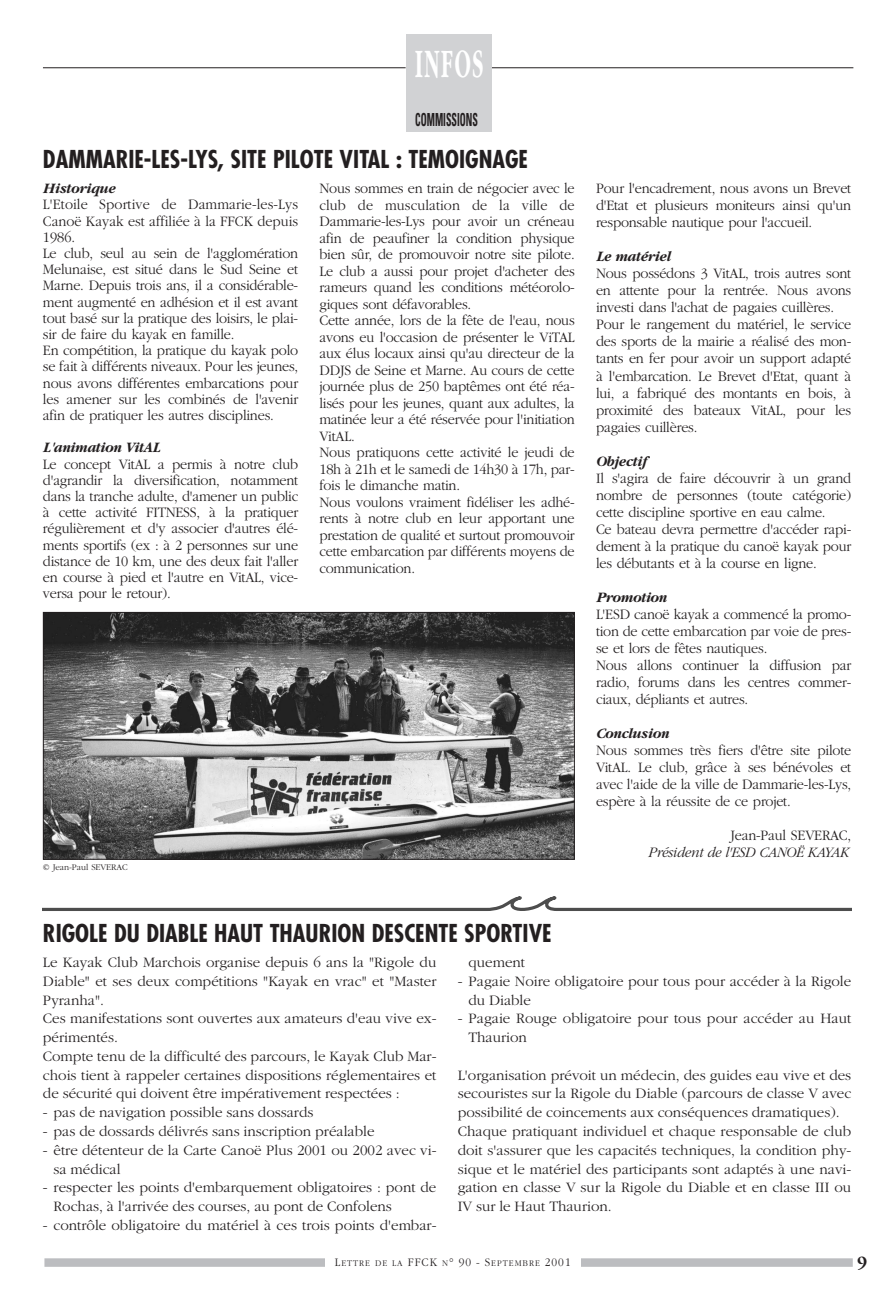
<style>
.page{position:relative;width:893px;height:1305px;background:#fff}
.page>*{position:absolute;margin:0;border:0;box-sizing:border-box;transform-origin:0 0}
.t1{font:700 42px "Garamond";letter-spacing:.08em;color:#fff;scale:.5 1}
.t2{font:700 condensed 24px "Futura";color:#231f20}
.t3{font:700 condensed 18px "Univers";color:#231f20;scale:.55 1}
.t4{font:700 18px "Garamond";color:#231f20}
.t5{font:300 15px/17.1px "Garamond";letter-spacing:-.015em;color:#231f20;scale:.95 1}
.t6{font:300 15px/18.8px "Garamond";letter-spacing:-.015em;color:#231f20}
.t7{font:italic 700 15px "Garamond";letter-spacing:-.015em;color:#231f20;scale:.95 1}
.t8{font:italic 300 15px "Garamond";letter-spacing:-.015em;color:#231f20;scale:.95 1}
.t9{font:300 9px "Garamond";letter-spacing:.12em;color:#231f20;scale:.95 1}
.t10{font:300 9px "Garamond";letter-spacing:-.01em;color:#231f20}
.s1{font-size:12px}
</style>
<div class="page">
<div style="left:44px;top:1258px;width:808px;height:9px;background:#bcbdc0"></div>
<div style="left:325px;top:1251px;width:255px;height:25px;background:#fff"></div>
<hr style="left:492px;top:67px;width:361px;height:1px;background:#231f20">
<div style="left:406px;top:34px;width:86px;height:98px;background:#d1d2d4"></div>
<hr style="left:43px;top:67px;width:362px;height:1px;background:#231f20">
<img style="left:45px;top:614px;width:527px;height:244px">
<div style="left:43px;top:612px;width:531px;height:248px;border:1px solid #231f20"></div>
<svg style="left:43px;top:896px;width:808px;height:15px"></svg>
<h1 class="t1" style="left:415px;top:47px;width:138px">INFOS</h1>
<p class="t3" style="left:415px;top:113px;width:115px">COMMISSIONS</p>
<h2 class="t2" style="left:43px;top:149px;width:486px">DAMMARIE-LES-LYS, SITE PILOTE VITAL : TEMOIGNAGE</h2>
<p class="t7" style="left:43px;top:183px;width:78px">Historique</p>
<p class="t5" style="left:43px;top:198px;width:270px;line-height:16.2px">L'Etoile Sportive de Dammarie-les-Lys Canoë Kayak est affiliée à la FFCK depuis 1986.<br>Le club, seul au sein de l'agglomération Melunaise, est situé dans le Sud Seine et Marne. Depuis trois ans, il a considérable&shy;ment augmenté en adhésion et il est avant tout basé sur la pratique des loisirs, le plai&shy;sir de faire du kayak en famille.<br>En compétition, la pratique du kayak polo se fait à différents niveaux. Pour les jeunes, nous avons différentes embarcations pour les amener sur les combinés de l'avenir afin de pratiquer les autres disciplines.</p>
<p class="t7" style="left:43px;top:442px;width:125px">L'animation VitAL</p>
<p class="t5" style="left:43px;top:457px;width:270px;line-height:16.2px;text-align:justify">Le concept VitAL a permis à notre club d'agrandir la diversification, notamment dans la tranche adulte, d'amener un public à cette activité FITNESS, à la pratiquer régulièrement et d'y associer d'autres élé&shy;ments sportifs (ex : à 2 personnes sur une distance de 10 km, une des deux fait l'aller en course à pied et l'autre en VitAL, vice&shy;versa pour le retour).</p>
<p class="t5" style="left:319px;top:181px;width:270px;line-height:16.5px">Nous sommes en train de négocier avec le club de musculation de la ville de Dammarie-les-Lys pour avoir un créneau afin de peaufiner la condition physique bien sûr, de promouvoir notre site pilote.<br>Le club a aussi pour projet d'acheter des rameurs quand les conditions météorolo&shy;giques sont défavorables.<br>Cette année, lors de la fête de l'eau, nous avons eu l'occasion de présenter le ViTAL aux élus locaux ainsi qu'au directeur de la DDJS de Seine et Marne. Au cours de cette journée plus de 250 baptêmes ont été réa&shy;lisés pour les jeunes, quant aux adultes, la matinée leur a été réservée pour l'initiation VitAL.<br>Nous pratiquons cette activité le jeudi de 18h à 21h et le samedi de 14h30 à 17h, par&shy;fois le dimanche matin.<br>Nous voulons vraiment fidéliser les adhé&shy;rents à notre club en leur apportant une prestation de qualité et surtout promouvoir cette embarcation par différents moyens de communication.</p>
<p class="t5" style="left:596px;top:181px;width:270px;text-align:justify">Pour l'encadrement, nous avons un Brevet d'Etat et plusieurs moniteurs ainsi qu'un responsable nautique pour l'accueil.</p>
<p class="t7" style="left:596px;top:251px;width:80px">Le matériel</p>
<p class="t5" style="left:596px;top:266px;width:270px">Nous possédons 3 VitAL, trois autres sont en attente pour la rentrée. Nous avons investi dans l'achat de pagaies cuillères.<br>Pour le rangement du matériel, le service des sports de la mairie a réalisé des mon&shy;tants en fer pour avoir un support adapté à l'embarcation. Le Brevet d'Etat, quant à lui, a fabriqué des montants en bois, à proximité des bateaux VitAL, pour les pagaies cuillères.</p>
<p class="t7" style="left:596px;top:456px;width:55px">Objectif</p>
<p class="t5" style="left:596px;top:471px;width:270px">Il s'agira de faire découvrir à un grand nombre de personnes (toute catégorie) cette discipline sportive en eau calme.<br>Ce bateau devra permettre d'accéder rapi&shy;dement à la pratique du canoë kayak pour les débutants et à la course en ligne.</p>
<p class="t7" style="left:596px;top:592px;width:76px">Promotion</p>
<p class="t5" style="left:596px;top:607px;width:270px">L'ESD canoë kayak a commencé la promo&shy;tion de cette embarcation par voie de pres&shy;se et lors de fêtes nautiques.<br>Nous allons continuer la diffusion par radio, forums dans les centres commer&shy;ciaux, dépliants et autres.</p>
<p class="t7" style="left:596px;top:728px;width:78px">Conclusion</p>
<p class="t5" style="left:596px;top:743px;width:270px;text-align:justify">Nous sommes très fiers d'être site pilote VitAL. Le club, grâce à ses bénévoles et avec l'aide de la ville de Dammarie-les-Lys, espère à la réussite de ce projet.</p>
<p class="t5" style="left:730px;top:828px;width:129px">Jean-Paul SEVERAC,</p>
<p class="t8" style="left:648px;top:847px;width:212px">Président de l'ESD CANOË KAYAK</p>
<p class="t10" style="left:43px;top:864px;width:86px">© Jean-Paul SEVERAC</p>
<h2 class="t2" style="left:43px;top:922px;width:510px">RIGOLE DU DIABLE HAUT THAURION DESCENTE SPORTIVE</h2>
<p class="t6" style="left:43px;top:954px;width:395px">Le Kayak Club Marchois organise depuis 6 ans la "Rigole du Diable" et ses deux compétitions "Kayak en vrac" et "Master Pyranha".<br>Ces manifestations sont ouvertes aux amateurs d'eau vive ex&shy;périmentés.<br>Compte tenu de la difficulté des parcours, le Kayak Club Mar&shy;chois tient à rappeler certaines dispositions réglementaires et de sécurité qui doivent être impérativement respectées :</p>
<p class="t6" style="left:43px;top:1104px;width:272px">- pas de navigation possible sans dossards</p>
<p class="t6" style="left:43px;top:1123px;width:333px">- pas de dossards délivrés sans inscription préalable</p>
<p class="t6" style="left:54px;top:1142px;width:384px;text-indent:-11px">- être détenteur de la Carte Canoë Plus 2001 ou 2002 avec vi&shy;sa médical</p>
<p class="t6" style="left:54px;top:1179px;width:384px;text-indent:-11px">- respecter les points d'embarquement obligatoires : pont de<br>Rochas, à l'arrivée des courses, au pont de Confolens</p>
<p class="t6" style="left:43px;top:1217px;width:395px">- contrôle obligatoire du matériel à ces trois points d'embar-</p>
<p class="t6" style="left:468px;top:954px;width:58px">quement</p>
<p class="t6" style="left:468px;top:973px;width:384px;text-indent:-11px">- Pagaie Noire obligatoire pour tous pour accéder à la Rigole du Diable</p>
<p class="t6" style="left:468px;top:1010px;width:384px;text-indent:-11px">- Pagaie Rouge obligatoire pour tous pour accéder au Haut<br>Thaurion</p>
<p class="t6" style="left:458px;top:1067px;width:395px">L'organisation prévoit un médecin, des guides eau vive et des secouristes sur la Rigole du Diable (parcours de classe V avec possibilité de coincements aux conséquences dramatiques).<br>Chaque pratiquant individuel et chaque responsable de club doit s'assurer que les capacités techniques, la condition phy&shy;sique et le matériel des participants sont adaptés à une navi&shy;gation en classe V sur la Rigole du Diable et en classe III ou IV sur le Haut Thaurion.</p>
<p class="t9" style="left:335px;top:1260px;width:250px"><span class="s1">L</span>ETTRE DE LA <span class="s1">FFCK</span> N<span class="s1">° 90 - S</span>EPTEMBRE <span class="s1">2001</span></p>
<p class="t4" style="left:857px;top:1255px;width:12px">9</p>
</div>
